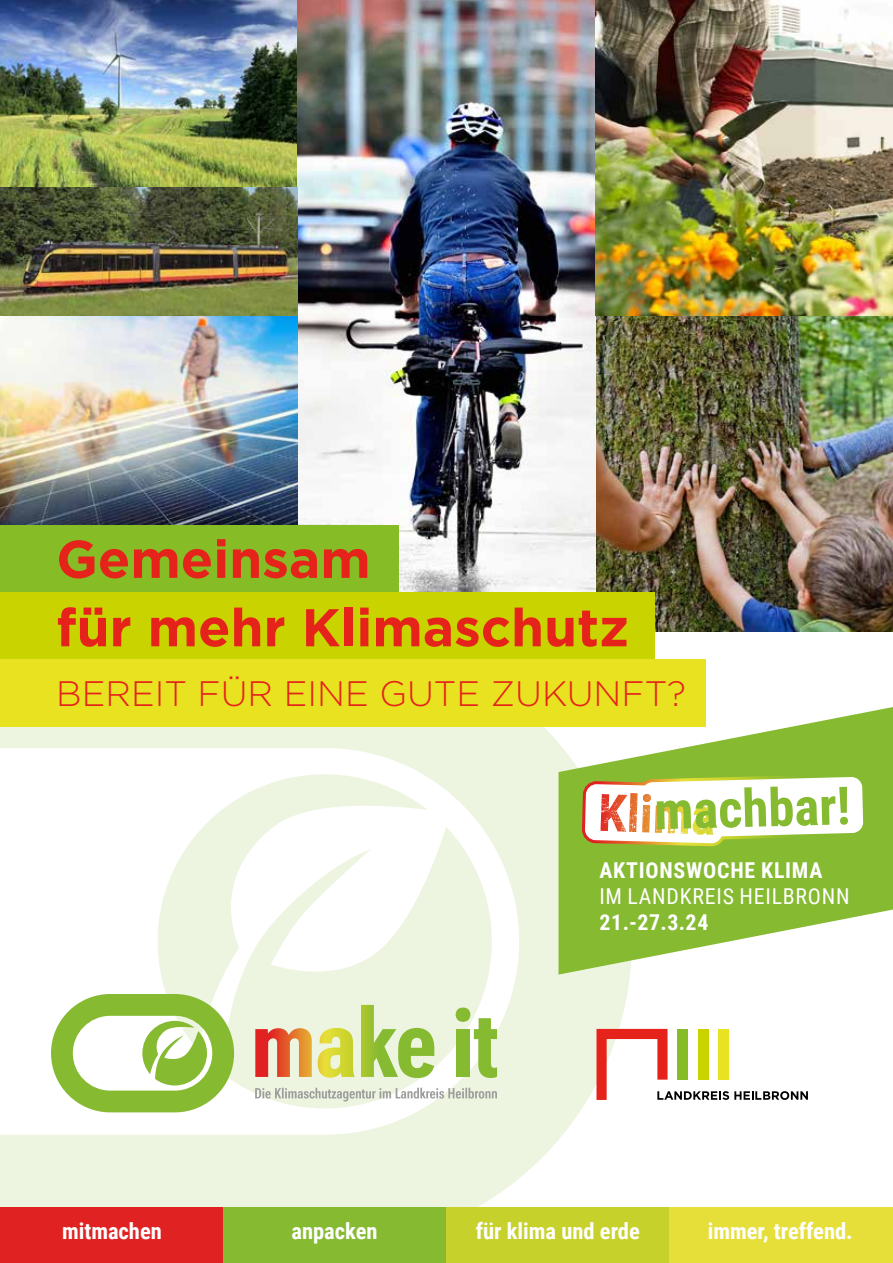
<style>
.page{position:relative;width:893px;height:1263px;background:#fff}
.page>*{position:absolute;margin:0;border:0;box-sizing:border-box;transform-origin:0 0}
.t1{font:700 52.95px/68.4px "Gotham";color:#e5231b}
.t2{font:700 52.65px "Roboto Condensed";color:#86ba31}
.t3{font:300 35.4px "Gotham";color:#e5231b}
.t4{font:700 22.5px "Roboto Condensed";color:#fff}
.t5{font:700 21.9px "Roboto Condensed";letter-spacing:.035em;color:#fff}
.t6{font:21.9px "Roboto Condensed";letter-spacing:.035em;color:#fff}
</style>
<div class="page">
<svg style="left:0;top:727px;width:632px;height:481px;fill:#edf5e0"></svg>
<img style="left:0;top:0;width:298px;height:188px">
<img style="left:595px;top:315px;width:298px;height:316px">
<img style="left:298px;top:0;width:297px;height:592px">
<img style="left:595px;top:0;width:298px;height:315px">
<img style="left:0;top:188px;width:298px;height:337px">
<svg style="left:51px;top:994px;width:183px;height:118px"></svg>
<svg style="left:255px;top:1028px;width:57px;height:49px;background:#e5865d"></svg>
<svg style="left:318px;top:1028px;width:37px;height:50px;background:#dedf67"></svg>
<svg style="left:456px;top:1007px;width:41px;height:71px"></svg>
<svg style="left:255px;top:1088px;width:242px;height:13px;background:#d5d9ce"></svg>
<svg style="left:361px;top:1005px;width:73px;height:73px;background:#bbd784"></svg>
<div style="left:0;top:1208px;width:223px;height:55px;background:#e12222"></div>
<div style="left:223px;top:1208px;width:223px;height:55px;background:#86ba31"></div>
<div style="left:446px;top:1208px;width:224px;height:55px;background:#c7d12b"></div>
<div style="left:670px;top:1208px;width:223px;height:55px;background:#e7df39"></div>
<div style="left:0;top:525px;width:398px;height:67px;background:#86bc25"></div>
<div style="left:0;top:592px;width:655px;height:68px;background:#c8d300"></div>
<div style="left:0;top:660px;width:706px;height:67px;background:#e8e221"></div>
<svg style="left:596px;top:1029px;width:212px;height:71px"></svg>
<svg style="left:558px;top:707px;width:335px;height:267px;fill:#86ba31"></svg>
<svg style="left:580px;top:775px;width:288px;height:73px"></svg>
<h1 class="t1" style="left:56px;top:525px;width:574px">Gemeinsam<br>für mehr Klimaschutz</h1>
<h3 class="t3" style="left:56px;top:671px;width:631px">BEREIT FÜR EINE GUTE ZUKUNFT?</h3>
<h2 class="t2" style="left:654px;top:773px;width:197px;rotate:-1deg">machbar!</h2>
<p class="t5" style="left:599px;top:854px;width:225px">AKTIONSWOCHE KLIMA</p>
<p class="t6" style="left:599px;top:881px;width:252px">IM LANDKREIS HEILBRONN</p>
<p class="t5" style="left:599px;top:907px;width:111px">21.-27.3.24</p>
<p class="t4" style="left:62px;top:1215px;width:101px">mitmachen</p>
<p class="t4" style="left:291px;top:1215px;width:88px">anpacken</p>
<p class="t4" style="left:476px;top:1215px;width:166px">für klima und erde</p>
<p class="t4" style="left:708px;top:1215px;width:147px">immer, treffend.</p>
</div>
